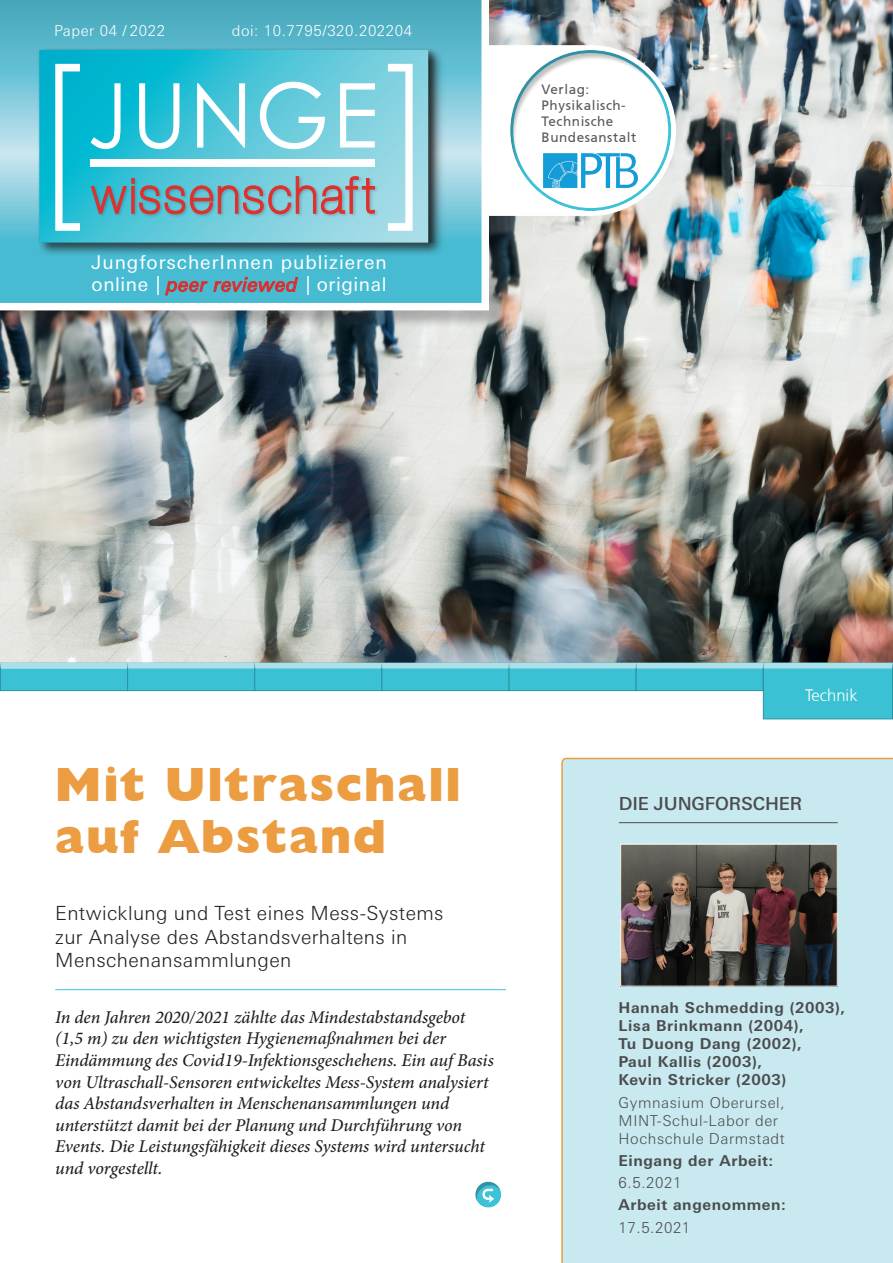
<style>
.page{position:relative;width:893px;height:1263px;background:#fff}
.page>*{position:absolute;margin:0;border:0;box-sizing:border-box;transform-origin:0 0}
.Titel_Head{font:800 48px "Humanist 521 BT";letter-spacing:.05em;color:#ec9d42}
.Titel_Unterzeile_13p{font:300 19.5px/23.4px "Univers Next W1 G";letter-spacing:.02em;color:#231f20}
.t1{font:19.05px "Univers Next W1 G";letter-spacing:.05em;color:#fff}
.t2{font:19.05px "Univers Next W1 G";letter-spacing:.03em;color:#fff}
.Titel_Text_12pt_Mini{font:italic 500 18px/21.6px "Minion Pro";letter-spacing:-.005em;color:#231f20}
.Titel_Forscher{font:500 18px "Univers Next W1 G";letter-spacing:-.01em;color:#4b4c4d}
.Titel_Menüleiste{font:300 16.65px "Frutiger CE";color:#fff}
.Titel_Eingang{font:700 15px/18px "Univers Next W1 G";letter-spacing:.04em;color:#4b4c4d}
.Titel_Schule{font:300 15px/18px "Univers Next W1 G";letter-spacing:.04em;color:#4b4c4d}
.t3{font:300 15px "Univers Next W1 G";letter-spacing:.04em;color:#fff}
.t4{font:13.5px/16.2px "Frutiger CE";letter-spacing:.04em;color:#57585a}
.s1{font-style:italic;color:#df2b2a}
</style>
<div class="page">
<img style="left:0;top:0;width:893px;height:662px">
<div style="left:561px;top:758px;width:332px;height:505px;background:#c9e9f0"></div>
<hr style="left:619px;top:822px;width:219px;height:1px;background:#4b4c4d">
<hr style="left:55px;top:989px;width:451px;height:1px;background:#3ac1d3">
<div style="left:474px;top:1179px;width:29px;height:29px;background:#231f20;opacity:.28"></div>
<svg style="left:482px;top:1189px;width:12px;height:14px"></svg>
<img style="left:622px;top:846px;width:214px;height:138px">
<div style="left:620px;top:844px;width:218px;height:142px;border:1px solid #fff"></div>
<svg style="left:0;top:662px;width:893px;height:58px"></svg>
<div style="left:0;top:0;width:508px;height:329px;background:#231f20;opacity:.28"></div>
<svg style="left:0;top:0;width:489px;height:310px"></svg>
<div style="left:37px;top:48px;width:411px;height:209px;background:#231f20;opacity:.75"></div>
<img style="left:37px;top:48px;width:401px;height:195px">
<svg style="left:39px;top:50px;width:389px;height:193px"></svg>
<svg style="left:91px;top:83px;width:30px;height:66px"></svg>
<svg style="left:197px;top:83px;width:48px;height:65px"></svg>
<svg style="left:260px;top:82px;width:65px;height:67px"></svg>
<svg style="left:340px;top:83px;width:35px;height:65px"></svg>
<svg style="left:55px;top:64px;width:25px;height:167px"></svg>
<svg style="left:388px;top:64px;width:25px;height:167px"></svg>
<div style="left:91px;top:159px;width:284px;height:8px;background:#fff"></div>
<svg style="left:139px;top:83px;width:40px;height:66px"></svg>
<img style="left:88px;top:173px;width:293px;height:47px">
<svg style="left:90px;top:176px;width:285px;height:67px"></svg>
<svg style="left:487px;top:45px;width:189px;height:171px"></svg>
<div style="left:509px;top:48px;width:164px;height:165px;background:#231f20;opacity:.28"></div>
<img style="left:543px;top:152px;width:96px;height:36px">
<p class="t3" style="left:54px;top:22px;width:113px">Paper 04 / 2022</p>
<p class="t3" style="left:232px;top:22px;width:182px">doi: 10.7795/320.202204</p>
<p class="t1" style="left:92px;top:251px;width:297px">JungforscherInnen publizieren</p>
<p class="t2" style="left:92px;top:274px;width:296px">online | <span class="s1">peer reviewed</span> | original</p>
<p class="t4" style="left:542px;top:81px;width:49px">Verlag:</p>
<p class="t4" style="left:542px;top:97px;width:96px">Physikalisch-<br>Technische<br>Bundesanstalt</p>
<h1 class="Titel_Head" style="left:55px;top:754px;width:407px">Mit Ultraschall</h1>
<h1 class="Titel_Head" style="left:55px;top:807px;width:332px">auf Abstand</h1>
<h4 class="Titel_Unterzeile_13p" style="left:55px;top:902px;width:390px">Entwicklung und Test eines Mess-Systems zur Analyse des Abstandsverhaltens in<br>Menschenansammlungen</h4>
<p class="Titel_Text_12pt_Mini" style="left:55px;top:1006px;width:440px">In den Jahren 2020/2021 zählte das Mindestabstandsgebot (1,5 m) zu den wichtigsten Hygienemaßnahmen bei der Eindämmung des Covid19-Infektionsgeschehens. Ein auf Basis von Ultraschall-Sensoren entwickeltes Mess-System analysiert das Abstandsverhalten in Menschenansammlungen und unterstützt damit bei der Planung und Durchführung von Events. Die Leistungsfähigkeit dieses Systems wird untersucht und vorgestellt.</p>
<p class="Titel_Menüleiste" style="left:805px;top:685px;width:54px">Technik</p>
<p class="Titel_Forscher" style="left:619px;top:792px;width:185px">DIE JUNGFORSCHER</p>
<p class="Titel_Eingang" style="left:619px;top:999px;width:228px">Hannah Schmedding (2003),<br>Lisa Brinkmann (2004),<br>Tu Duong Dang (2002),<br>Paul Kallis (2003),<br>Kevin Stricker (2003)</p>
<p class="Titel_Schule" style="left:619px;top:1093px;width:168px">Gymnasium Oberursel,<br>MINT-Schul-Labor der<br>Hochschule Darmstadt</p>
<p class="Titel_Eingang" style="left:619px;top:1151px;width:156px">Eingang der Arbeit:</p>
<p class="Titel_Schule" style="left:619px;top:1174px;width:64px">6.5.2021</p>
<p class="Titel_Eingang" style="left:619px;top:1196px;width:169px">Arbeit angenommen:</p>
<p class="Titel_Schule" style="left:619px;top:1218px;width:73px">17.5.2021</p>
</div>
